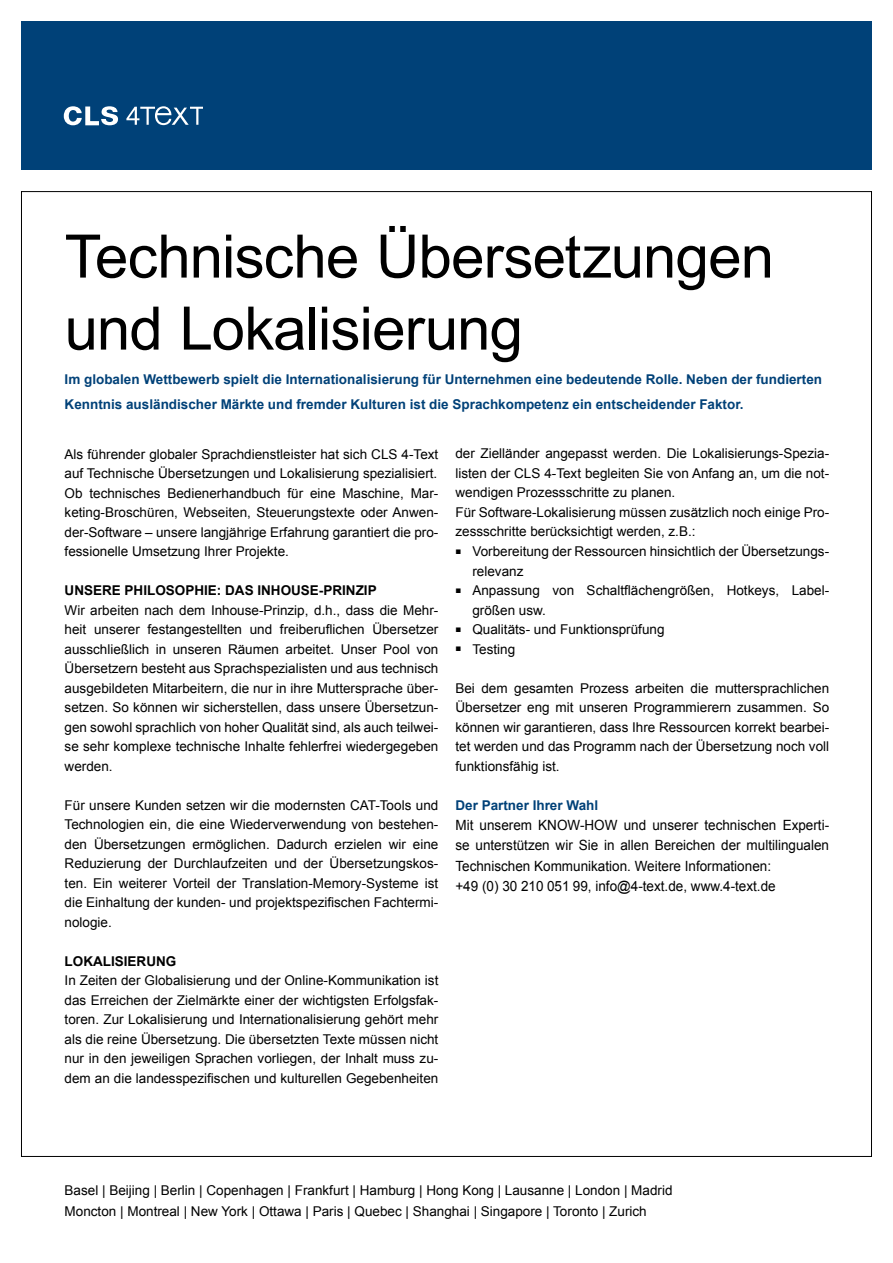
<style>
.page{position:relative;width:893px;height:1263px;background:#fff}
.page>*{position:absolute;margin:0;border:0;box-sizing:border-box;transform-origin:0 0}
.t1{font:60px/72px "Arial";letter-spacing:-.015em;color:#000}
.t2{font:14.1px/20.4px "Arial";color:#000;scale:.96 1}
.t3{font:13.5px/19.5px "Arial";color:#000;text-align:justify}
.t4{font:700 13.5px/25.5px "Arial";color:#004178}
.t5{font:700 13.5px "Arial";color:#000}
</style>
<div class="page">
<div style="left:21px;top:21px;width:851px;height:149px;background:#004178"></div>
<svg style="left:64px;top:106px;width:54px;height:19px"></svg>
<svg style="left:126px;top:106px;width:76px;height:19px"></svg>
<h1 class="t1" style="left:65px;top:221px;width:711px">Technische Übersetzungen und Lokalisierung</h1>
<p class="t4" style="left:65px;top:366px;width:759px">Im globalen Wettbewerb spielt die Internationalisierung für Unternehmen eine bedeutende Rolle. Neben der fundierten<br>Kenntnis ausländischer Märkte und fremder Kulturen ist die Sprachkompetenz ein entscheidender Faktor.</p>
<p class="t3" style="left:65px;top:444px;width:375px">Als führender globaler Sprachdienstleister hat sich CLS 4-Text auf Technische Übersetzungen und Lokalisierung spezialisiert.<br>Ob technisches Bedienerhandbuch für eine Maschine, Mar&shy;keting-Broschüren, Webseiten, Steuerungstexte oder Anwen&shy;der-Software – unsere langjährige Erfahrung garantiert die pro&shy;fessionelle Umsetzung Ihrer Projekte.</p>
<p class="t5" style="left:65px;top:581px;width:314px">UNSERE PHILOSOPHIE: DAS INHOUSE-PRINZIP</p>
<p class="t3" style="left:65px;top:600px;width:375px">Wir arbeiten nach dem Inhouse-Prinzip, d.h., dass die Mehr&shy;heit unserer festangestellten und freiberuflichen Übersetzer ausschließlich in unseren Räumen arbeitet. Unser Pool von Übersetzern besteht aus Sprachspezialisten und aus technisch ausgebildeten Mitarbeitern, die nur in ihre Muttersprache über&shy;setzen. So können wir sicherstellen, dass unsere Übersetzun&shy;gen sowohl sprachlich von hoher Qualität sind, als auch teilwei&shy;se sehr komplexe technische Inhalte fehlerfrei wiedergegeben werden.</p>
<p class="t3" style="left:65px;top:795px;width:375px">Für unsere Kunden setzen wir die modernsten CAT-Tools und Technologien ein, die eine Wiederverwendung von bestehen&shy;den Übersetzungen ermöglichen. Dadurch erzielen wir eine Reduzierung der Durchlaufzeiten und der Übersetzungskos&shy;ten. Ein weiterer Vorteil der Translation-Memory-Systeme ist die Einhaltung der kunden- und projektspezifischen Fachtermi&shy;nologie.</p>
<p class="t5" style="left:65px;top:952px;width:113px">LOKALISIERUNG</p>
<p class="t3" style="left:65px;top:971px;width:375px">In Zeiten der Globalisierung und der Online-Kommunikation ist das Erreichen der Zielmärkte einer der wichtigsten Erfolgsfak&shy;toren. Zur Lokalisierung und Internationalisierung gehört mehr als die reine Übersetzung. Die übersetzten Texte müssen nicht nur in den jeweiligen Sprachen vorliegen, der Inhalt muss zu&shy;dem an die landesspezifischen und kulturellen Gegebenheiten</p>
<p class="t3" style="left:455px;top:444px;width:375px;text-align:left">der Zielländer angepasst werden. Die Lokalisierungs-Spezia&shy;listen der CLS 4-Text begleiten Sie von Anfang an, um die not&shy;wendigen Prozessschritte zu planen.<br>Für Software-Lokalisierung müssen zusätzlich noch einige Pro&shy;zessschritte berücksichtigt werden, z.B.:</p>
<p class="t3" style="left:472px;top:542px;width:358px;text-indent:-17px"><sup>■</sup> Vorbereitung der Ressourcen hinsichtlich der Übersetzungs&shy;relevanz</p>
<p class="t3" style="left:472px;top:581px;width:358px;text-indent:-17px"><sup>■</sup> Anpassung von Schaltflächengrößen, Hotkeys, Label&shy;größen usw.</p>
<p class="t3" style="left:455px;top:620px;width:211px"><sup>■</sup> Qualitäts- und Funktionsprüfung</p>
<p class="t3" style="left:455px;top:639px;width:61px"><sup>■</sup> Testing</p>
<p class="t3" style="left:455px;top:678px;width:375px">Bei dem gesamten Prozess arbeiten die muttersprachlichen Übersetzer eng mit unseren Programmierern zusammen. So können wir garantieren, dass Ihre Ressourcen korrekt bearbei&shy;tet werden und das Programm nach der Übersetzung noch voll funktionsfähig ist.</p>
<p class="t4" style="left:455px;top:792px;width:144px">Der Partner Ihrer Wahl</p>
<p class="t2" style="left:455px;top:815px;width:391px">Mit unserem KNOW-HOW und unserer technischen Experti&shy;se unterstützen wir Sie in allen Bereichen der multilingualen Technischen Kommunikation. Weitere Informationen:<br>+49 (0) 30 210 051 99, info@4-text.de, www.4-text.de</p>
<p class="t3" style="left:65px;top:1180px;width:609px;line-height:21px">Basel | Beijing | Berlin | Copenhagen | Frankfurt | Hamburg | Hong Kong | Lausanne | London | Madrid<br>Moncton | Montreal | New York | Ottawa | Paris | Quebec | Shanghai | Singapore | Toronto | Zurich</p>
</div>
